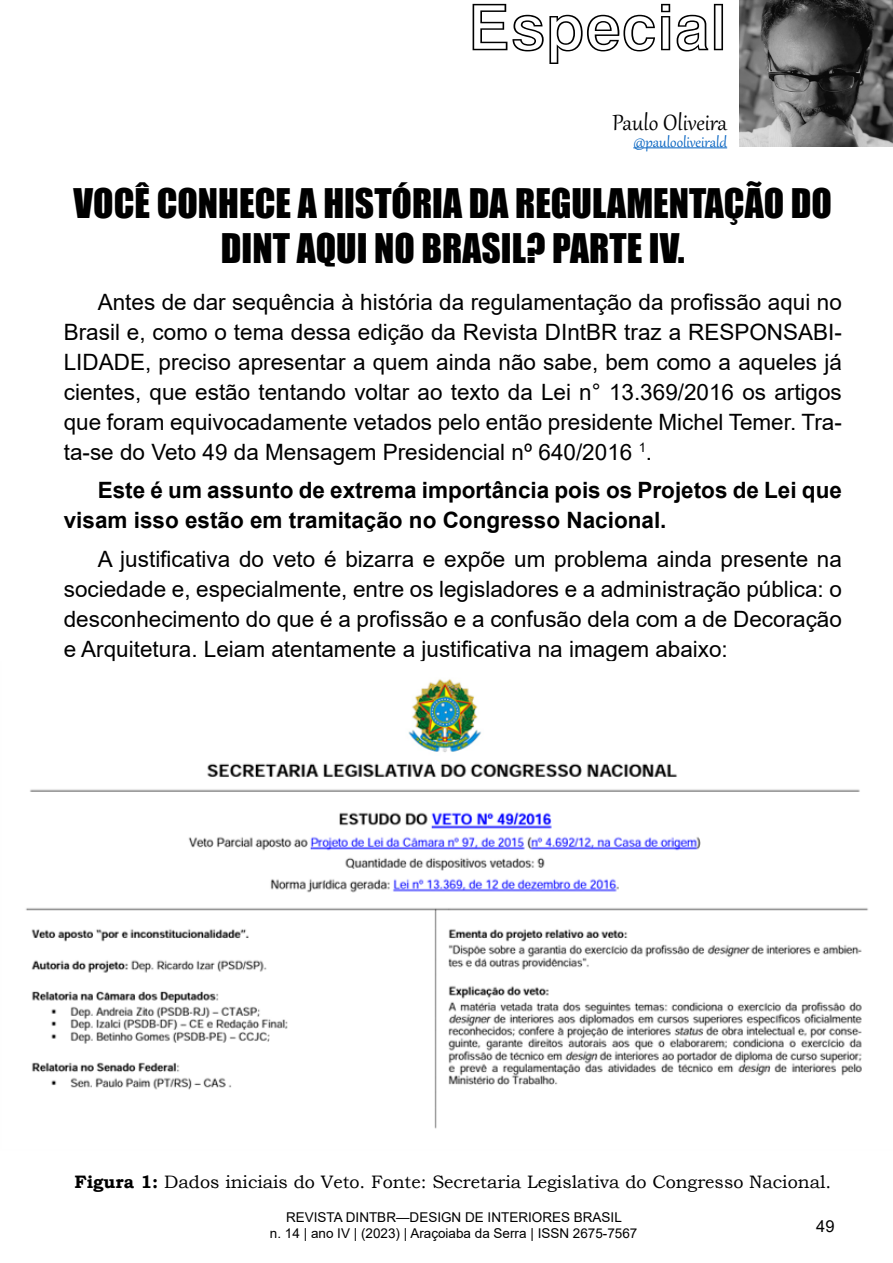
<style>
.page{position:relative;width:893px;height:1263px;background:#fff}
.page>*{position:absolute;margin:0;border:0;box-sizing:border-box;transform-origin:0 0}
.t1{font:64.5px "Swiss 721 BT Bold Outline";color:#000}
.t2{font:37.5px/45px "Impact";color:#000;text-align:center}
.t3{font:27px "Gabriola";color:#000}
.t4{font:22.5px/30px "Arial";color:#000;text-align:justify}
.t5{font:700 22.5px/30px "Arial";color:#000}
.t6{font:18px "Bookman Old Style";color:#000}
.t7{font:18px "Gabriola";color:#0563c1}
.t8{font:16.5px "Arial";color:#000}
.t9{font:13.5px/16.2px "Arial";color:#000;text-align:center}
.s1{font-weight:700}
</style>
<div class="page">
<hr style="left:633px;top:148px;width:94px;height:1px;background:#0563c1">
<img style="left:740px;top:0;width:153px;height:146px">
<img style="left:25px;top:679px;width:843px;height:450px">
<h1 class="t1" style="left:468px;top:-11px;width:261px">Especial</h1>
<p class="t3" style="left:612px;top:105px;width:116px">Paulo Oliveira</p>
<p class="t7" style="left:633px;top:130px;width:95px">@paulooliveirald</p>
<h2 class="t2" style="left:74px;top:180px;width:760px">VOCÊ CONHECE A HISTÓRIA DA REGULAMENTAÇÃO DO<br>DINT AQUI NO BRASIL? PARTE IV.</h2>
<p class="t4" style="left:64px;top:287px;width:780px;text-indent:34px">Antes de dar sequência à história da regulamentação da profissão aqui no Brasil e, como o tema dessa edição da Revista DIntBR traz a RESPONSABI-LIDADE, preciso apresentar a quem ainda não sabe, bem como a aqueles já cientes, que estão tentando voltar ao texto da Lei n° 13.369/2016 os artigos que foram equivocadamente vetados pelo então presidente Michel Temer. Tra&shy;ta-se do Veto 49 da Mensagem Presidencial nº 640/2016 <sup>1</sup>.</p>
<p class="t5" style="left:64px;top:476px;width:780px;text-indent:34px">Este é um assunto de extrema importância pois os Projetos de Lei que visam isso estão em tramitação no Congresso Nacional.</p>
<p class="t4" style="left:64px;top:544px;width:780px;text-indent:34px">A justificativa do veto é bizarra e expõe um problema ainda presente na sociedade e, especialmente, entre os legisladores e a administração pública: o desconhecimento do que é a profissão e a confusão dela com a de Decoração e Arquitetura. Leiam atentamente a justificativa na imagem abaixo:</p>
<p class="t6" style="left:74px;top:1170px;width:758px"><span class="s1">Figura 1:</span> Dados iniciais do Veto. Fonte: Secretaria Legislativa do Congresso Nacional.</p>
<p class="t9" style="left:270px;top:1209px;width:369px">REVISTA DINTBR—DESIGN DE INTERIORES BRASIL<br>n. 14 | ano IV | (2023) | Araçoiaba da Serra | ISSN 2675-7567</p>
<p class="t8" style="left:816px;top:1215px;width:20px">49</p>
</div>
